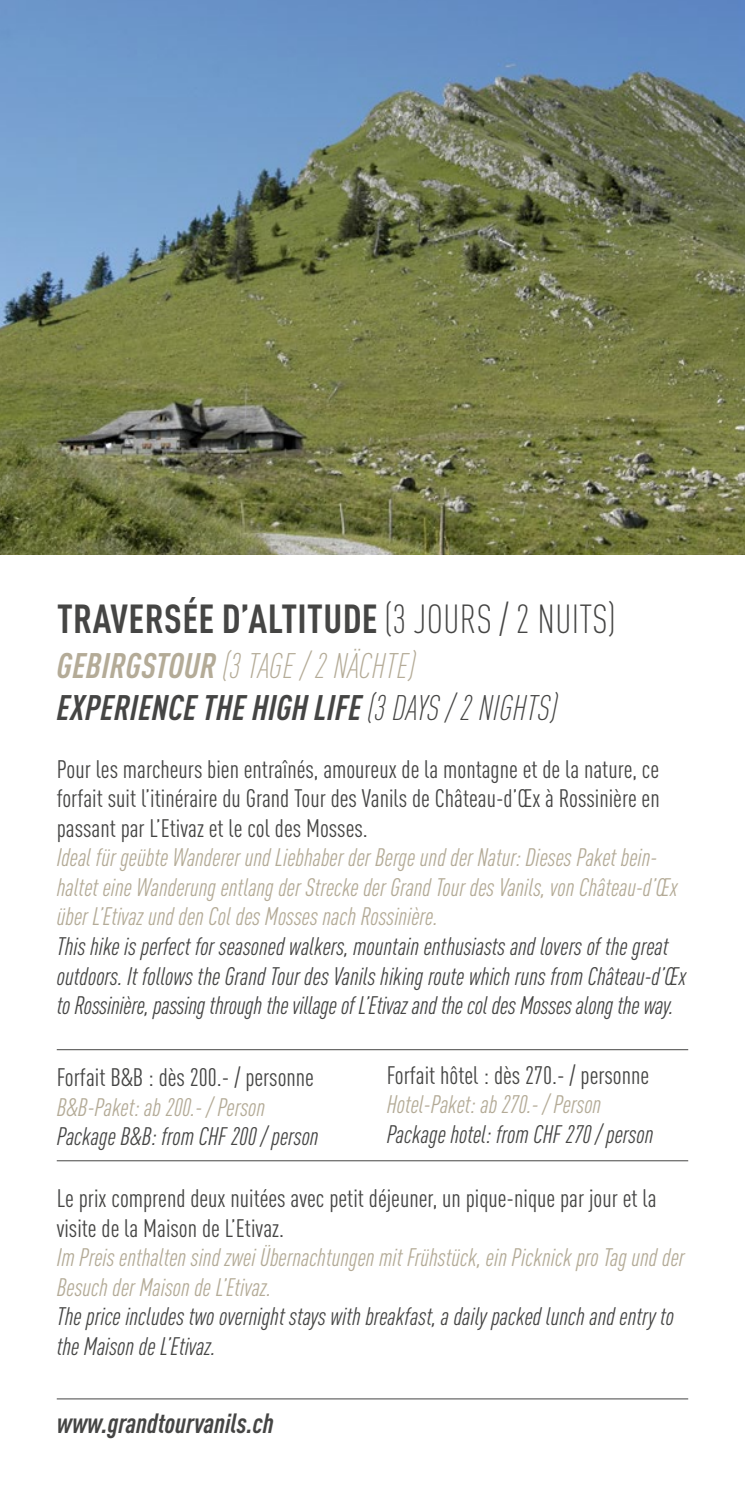
<style>
.page{position:relative;width:745px;height:1489px;background:#fff}
.page>*{position:absolute;margin:0;border:0;box-sizing:border-box;transform-origin:0 0}
.t1{font:700 condensed 40px "DIN Pro";letter-spacing:.01em;color:#454544}
.t2{font:italic 700 condensed 35px/42px "DIN Pro";letter-spacing:.01em;color:#454544}
.t3{font:italic 700 condensed 27.5px "DIN Pro";color:#454544}
.t4{font:italic condensed 25px/29.5px "DIN Pro";color:#454544}
.t5{font:italic condensed 25px/29.5px "DIN Pro";color:#b4ab97}
.t6{font:condensed 25px/29.5px "DIN Pro";color:#454544;text-align:justify}
.s1{font-weight:300}
.s2{color:#b4ab97}
.s3{font-weight:300;color:#b4ab97}
</style>
<div class="page">
<hr style="left:57px;top:1049px;width:630px;height:1px;background:#454544">
<hr style="left:57px;top:1160px;width:630px;height:1px;background:#454544">
<hr style="left:57px;top:1398px;width:630px;height:1px;background:#454544">
<img style="left:0;top:0;width:744px;height:555px">
<h1 class="t1" style="left:57px;top:588px;width:560px">TRAVERSÉE D’ALTITUDE <span class="s1">(3 JOURS / 2 NUITS)</span></h1>
<h2 class="t2" style="left:57px;top:641px;width:501px"><span class="s2">GEBIRGSTOUR</span> <span class="s3">(3 TAGE / 2 NÄCHTE)<br></span>EXPERIENCE THE HIGH LIFE <span class="s1">(3 DAYS / 2 NIGHTS)</span></h2>
<p class="t6" style="left:57px;top:752px;width:604px">Pour les marcheurs bien entraînés, amoureux de la montagne et de la nature, ce forfait suit l’itinéraire du Grand Tour des Vanils de Château-d’Œx à Rossinière en passant par L’Etivaz et le col des Mosses.</p>
<p class="t5" style="left:57px;top:841px;width:622px">Ideal für geübte Wanderer und Liebhaber der Berge und der Natur: Dieses Paket bein&shy;haltet eine Wanderung entlang der Strecke der Grand Tour des Vanils, von Château-d’Œx über L’Etivaz und den Col des Mosses nach Rossinière.</p>
<p class="t4" style="left:57px;top:929px;width:630px">This hike is perfect for seasoned walkers, mountain enthusiasts and lovers of the great outdoors. It follows the Grand Tour des Vanils hiking route which runs from Château-d’Œx to Rossinière, passing through the village of L’Etivaz and the col des Mosses along the way.</p>
<p class="t6" style="left:57px;top:1060px;width:258px">Forfait B&amp;B : dès 200.- / personne</p>
<p class="t5" style="left:57px;top:1090px;width:210px">B&amp;B-Paket: ab 200.- / Person</p>
<p class="t4" style="left:57px;top:1119px;width:263px">Package B&amp;B: from CHF 200 / person</p>
<p class="t6" style="left:386px;top:1058px;width:264px">Forfait hôtel : dès 270.- / personne</p>
<p class="t5" style="left:386px;top:1087px;width:216px">Hotel-Paket: ab 270.- / Person</p>
<p class="t4" style="left:386px;top:1117px;width:268px">Package hotel: from CHF 270 / person</p>
<p class="t6" style="left:57px;top:1181px;width:601px">Le prix comprend deux nuitées avec petit déjeuner, un pique-nique par jour et la visite de la Maison de L’Etivaz.</p>
<p class="t5" style="left:57px;top:1240px;width:629px">Im Preis enthalten sind zwei Übernachtungen mit Frühstück, ein Picknick pro Tag und der<br>Besuch der Maison de L’Etivaz.</p>
<p class="t4" style="left:57px;top:1299px;width:618px">The price includes two overnight stays with breakfast, a daily packed lunch and entry to the Maison de L’Etivaz.</p>
<p class="t3" style="left:57px;top:1402px;width:218px">www.grandtourvanils.ch</p>
</div>
